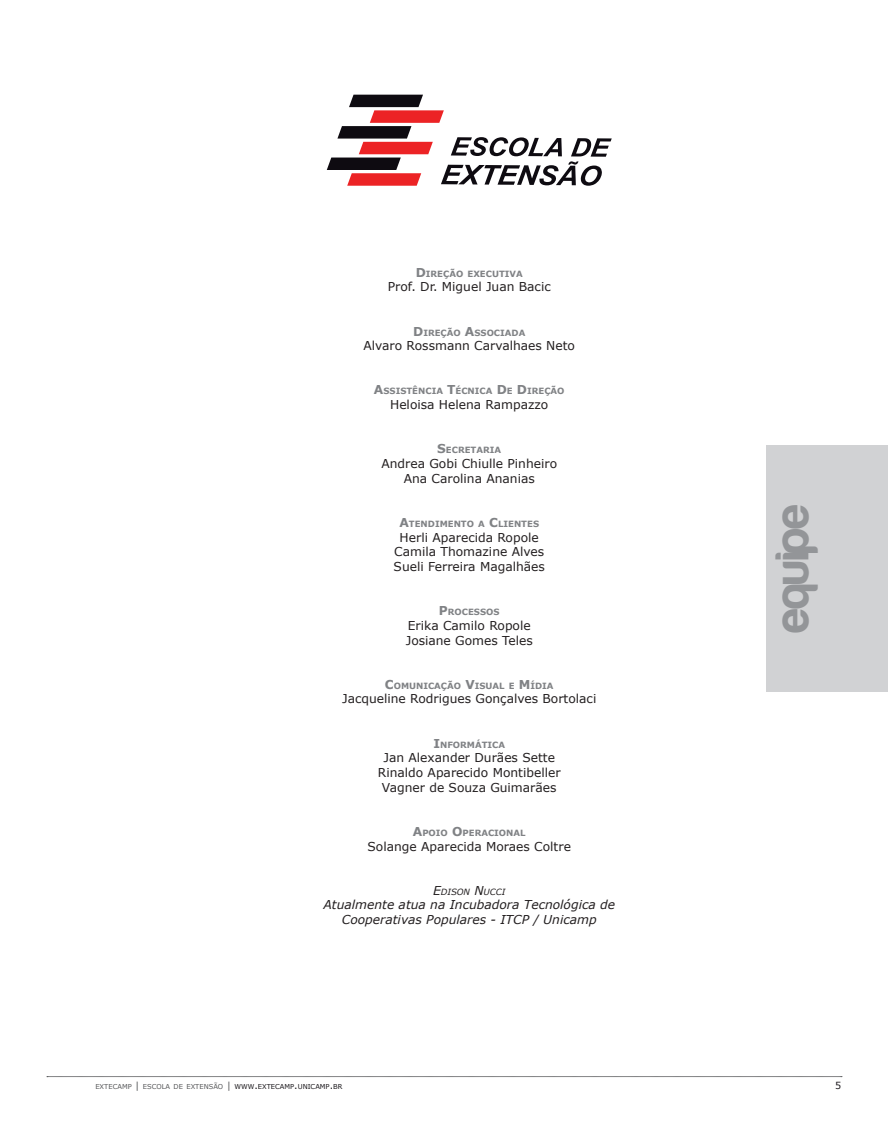
<style>
.page{position:relative;width:888px;height:1136px;background:#fff}
.page>*{position:absolute;margin:0;border:0;box-sizing:border-box;transform-origin:0 0}
.t1{font:700 49px "Harabara";color:#939598}
.t2{font:12.25px "Verdana";color:#231f20}
.t3{font:italic 12.25px "Verdana";color:#231f20}
.t4{font:9.62px "Verdana";color:#1a171b}
.t5{font:700 8.58px "Verdana";color:#808285}
.t6{font:italic 8.58px "Verdana";color:#231f20}
.t7{font:6.65px "Verdana";color:#57585a}
.s1{font-size:12.25px}
.s2{font-size:9.62px}
.s3{color:#1a171b}
.s4{font-size:9.62px;color:#1a171b}
</style>
<div class="page">
<div style="left:766px;top:444px;width:121px;height:247px;background:#d1d2d4"></div>
<svg style="left:326px;top:95px;width:285px;height:91px"></svg>
<p class="t5" style="left:415px;top:268px;width:108px"><span class="s1">D</span>IREÇÃO EXECUTIVA</p>
<p class="t2" style="left:387px;top:279px;width:164px">Prof. Dr. Miguel Juan Bacic</p>
<p class="t5" style="left:413px;top:327px;width:114px"><span class="s1">D</span> IREÇÃO <span class="s1">A</span>SSOCIADA</p>
<p class="t2" style="left:363px;top:338px;width:213px">Alvaro Rossmann Carvalhaes Neto</p>
<p class="t5" style="left:374px;top:386px;width:192px"><span class="s1">A</span>SSISTÊNCIA <span class="s1">T</span>ÉCNICA <span class="s1">D</span> E <span class="s1">D</span>IREÇÃO</p>
<p class="t2" style="left:390px;top:397px;width:160px">Heloisa Helena Rampazzo</p>
<p class="t5" style="left:437px;top:444px;width:65px"><span class="s1">S</span>ECRETARIA</p>
<p class="t2" style="left:381px;top:455px;width:177px">Andrea Gobi Chiulle Pinheiro</p>
<p class="t2" style="left:403px;top:470px;width:132px">Ana Carolina Ananias</p>
<p class="t5" style="left:399px;top:518px;width:141px"><span class="s1">A</span>TENDIMENTO A <span class="s1">C</span>LIENTES</p>
<p class="t2" style="left:399px;top:529px;width:141px">Herli Aparecida Ropole</p>
<p class="t2" style="left:394px;top:544px;width:151px">Camila Thomazine Alves</p>
<p class="t2" style="left:393px;top:558px;width:153px">Sueli Ferreira Magalhães</p>
<p class="t5" style="left:438px;top:606px;width:62px"><span class="s1">P</span>ROCESSOS</p>
<p class="t2" style="left:407px;top:617px;width:124px">Erika Camilo Ropole</p>
<p class="t2" style="left:405px;top:632px;width:128px">Josiane Gomes Teles</p>
<p class="t5" style="left:384px;top:680px;width:170px"><span class="s1">C</span>OMUNICAÇÃO <span class="s1">V</span>ISUAL E <span class="s1">M</span> ÍDIA</p>
<p class="t2" style="left:342px;top:691px;width:256px">Jacqueline Rodrigues Gonçalves Bortolaci</p>
<p class="t5" style="left:433px;top:738px;width:73px"><span class="s1">I</span> NFORMÁTICA</p>
<p class="t2" style="left:383px;top:749px;width:173px">Jan Alexander Durães Sette</p>
<p class="t2" style="left:377px;top:764px;width:184px">Rinaldo Aparecido Montibeller</p>
<p class="t2" style="left:382px;top:779px;width:176px">Vagner de Souza Guimarães</p>
<p class="t5" style="left:412px;top:827px;width:114px"><span class="s1">A</span>POIO <span class="s1">O</span>PERACIONAL</p>
<p class="t2" style="left:367px;top:838px;width:205px">Solange Aparecida Moraes Coltre</p>
<p class="t6" style="left:433px;top:885px;width:74px"><span class="s1">E</span>DISON <span class="s1">N</span>UCCI</p>
<p class="t3" style="left:323px;top:896px;width:293px">Atualmente atua na Incubadora Tecnológica de</p>
<p class="t3" style="left:341px;top:911px;width:256px">Cooperativas Populares - ITCP / Unicamp</p>
<p class="t1" style="left:766px;top:632px;width:130px;rotate:-90deg">equipe</p>
<p class="t7" style="left:95px;top:1082px;width:248px">EXTECAMP <span class="s2">|</span> ESCOLA DE EXTENSÃO <span class="s2">|</span> <span class="s3">WWW</span><span class="s4">.</span><span class="s3">EXTECAMP</span><span class="s4">.</span><span class="s3">UNICAMP</span><span class="s4">.</span><span class="s3">BR</span></p>
<p class="t4" style="left:834px;top:1078px;width:8px">5</p>
</div>
